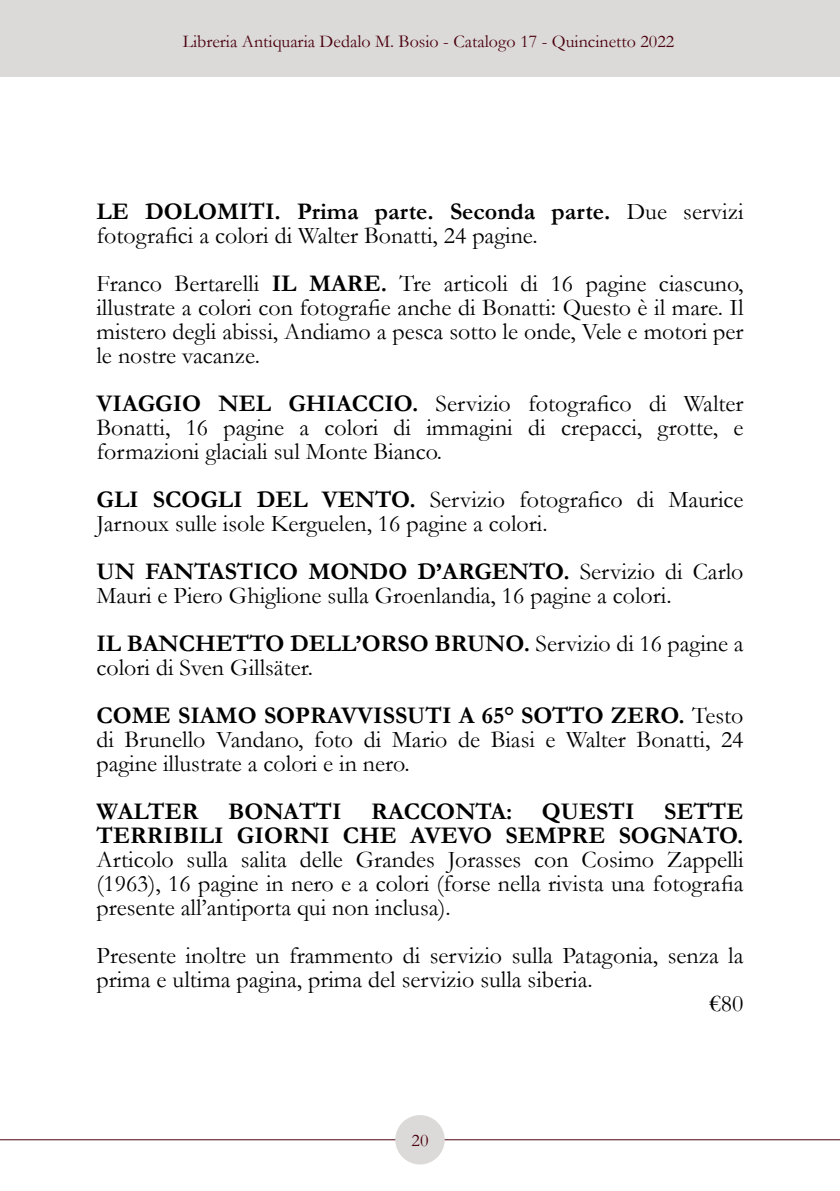
<style>
.page{position:relative;width:840px;height:1191px;background:#fff}
.page>*{position:absolute;margin:0;border:0;box-sizing:border-box;transform-origin:0 0}
.t1{font:24px/24px "Garamond";color:#000}
.t2{font:700 24px/24px "Garamond";color:#000}
.t3{font:18px "Garamond";color:#4a000e}
.s1{font-weight:700}
</style>
<div class="page">
<div style="left:0;top:0;width:839px;height:77px;background:#dbdad8"></div>
<hr style="left:0;top:1139px;width:839px;height:1px;background:#4a000e">
<div style="left:395px;top:1115px;width:49px;height:49px;background:#dbdad8;border-radius:50%"></div>
<hr style="left:839px;top:0;width:1px;height:77px;background:#dbdad8">
<p class="t3" style="left:183px;top:35px;width:492px">Libreria Antiquaria Dedalo M. Bosio - Catalogo 17 - Quincinetto 2022</p>
<p class="t1" style="left:96px;top:202px;width:648px"><span class="s1">LE DOLOMITI. Prima parte. Seconda parte.</span> Due servizi fotografici a colori di Walter Bonatti, 24 pagine.</p>
<p class="t1" style="left:96px;top:274px;width:648px;text-align:justify">Franco Bertarelli <span class="s1">IL MARE.</span> Tre articoli di 16 pagine ciascuno, illustrate a colori con fotografie anche di Bonatti: Questo è il mare. Il mistero degli abissi, Andiamo a pesca sotto le onde, Vele e motori per le nostre vacanze.</p>
<p class="t1" style="left:96px;top:394px;width:648px;text-align:justify"><span class="s1">VIAGGIO NEL GHIACCIO.</span> Servizio fotografico di Walter Bonatti, 16 pagine a colori di immagini di crepacci, grotte, e formazioni glaciali sul Monte Bianco.</p>
<p class="t1" style="left:96px;top:490px;width:648px"><span class="s1">GLI SCOGLI DEL VENTO.</span> Servizio fotografico di Maurice<br>Jarnoux sulle isole Kerguelen, 16 pagine a colori.</p>
<p class="t1" style="left:96px;top:562px;width:648px"><span class="s1">UN FANTASTICO MONDO D’ARGENTO.</span> Servizio di Carlo<br>Mauri e Piero Ghiglione sulla Groenlandia, 16 pagine a colori.</p>
<p class="t1" style="left:96px;top:634px;width:648px"><span class="s1">IL BANCHETTO DELL’ORSO BRUNO.</span> Servizio di 16 pagine a colori di Sven Gillsäter.</p>
<p class="t1" style="left:96px;top:706px;width:648px;text-align:justify"><span class="s1">COME SIAMO SOPRAVVISSUTI A 65° SOTTO ZERO.</span> Testo di Brunello Vandano, foto di Mario de Biasi e Walter Bonatti, 24 pagine illustrate a colori e in nero.</p>
<p class="t2" style="left:96px;top:802px;width:648px">WALTER BONATTI RACCONTA: QUESTI SETTE<br>TERRIBILI GIORNI CHE AVEVO SEMPRE SOGNATO.</p>
<p class="t1" style="left:96px;top:850px;width:648px;text-align:justify">Articolo sulla salita delle Grandes Jorasses con Cosimo Zappelli (1963), 16 pagine in nero e a colori (forse nella rivista una fotografia presente all’antiporta qui non inclusa).</p>
<p class="t1" style="left:96px;top:946px;width:648px">Presente inoltre un frammento di servizio sulla Patagonia, senza la</p>
<p class="t1" style="left:96px;top:970px;width:497px">prima e ultima pagina, prima del servizio sulla siberia.</p>
<p class="t1" style="left:709px;top:994px;width:35px">€80</p>
<p class="t3" style="left:411px;top:1133px;width:18px">20</p>
</div>
